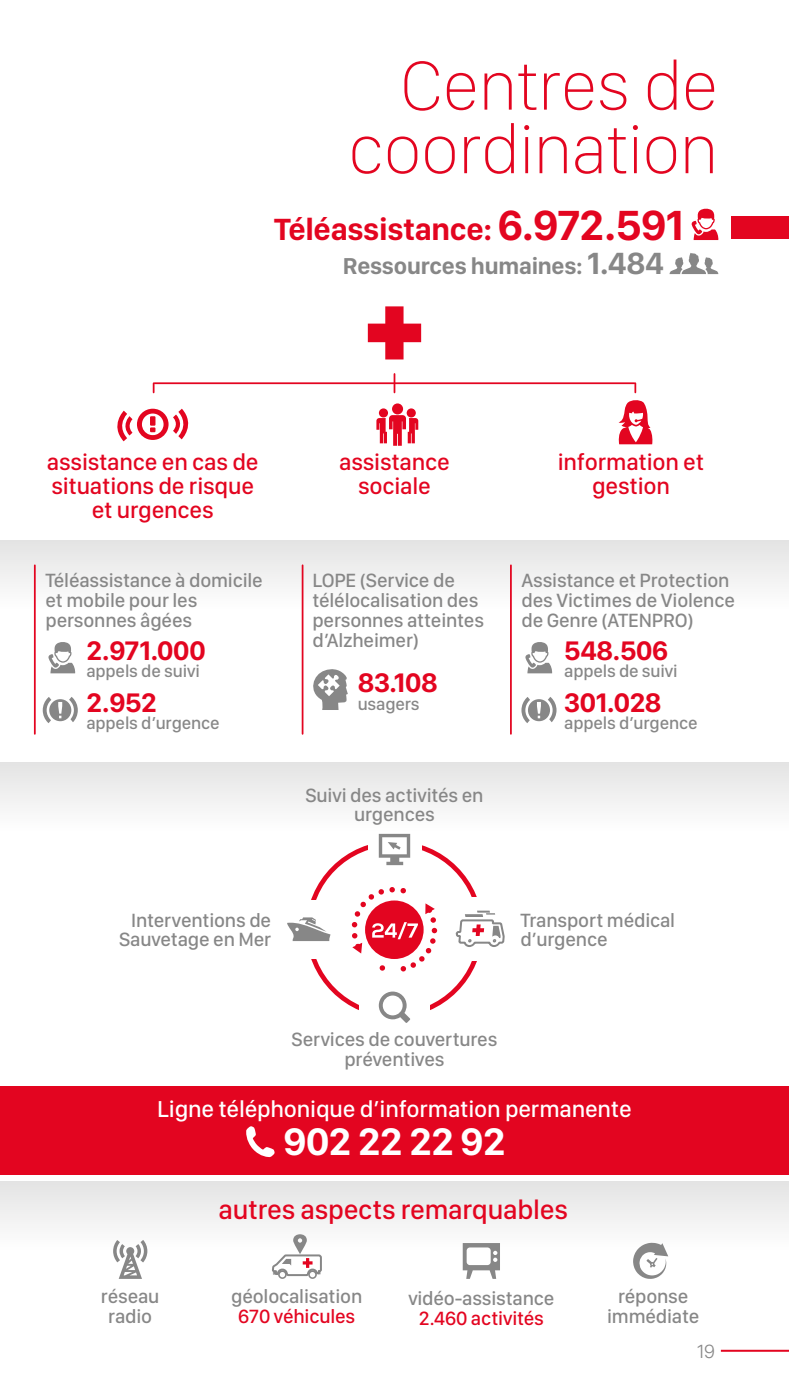
<style>
.page{position:relative;width:789px;height:1378px;background:#fff}
.page>*{position:absolute;margin:0;border:0;box-sizing:border-box;transform-origin:0 0}
.t1{font:100 71.4px/63.6px "SF Compact Display";letter-spacing:-.01em;color:#e30520;text-align:right}
.t2{font:700 39.8px "SF Compact Display";letter-spacing:-.01em;color:#fff}
.t3{font:700 31.8px "SF Compact Display";letter-spacing:-.01em;color:#e30520}
.t4{font:700 27.8px "SF Compact Display";letter-spacing:-.01em;color:#e30520}
.t5{font:500 27.8px "SF Compact Display";letter-spacing:-.01em;color:#e30520}
.t6{font:500 23.8px/23.8px "SF Compact Display";letter-spacing:-.01em;color:#e30520;text-align:center}
.t7{font:500 23.8px "SF Compact Display";letter-spacing:-.01em;color:#fff}
.t8{font:700 23.8px "SF Compact Display";letter-spacing:-.01em;color:#878787}
.t9{font:500 19.8px/19.8px "SF Compact Display";letter-spacing:-.01em;color:#878787;text-align:center}
.t10{font:500 19.8px "SF Compact Display";letter-spacing:-.01em;color:#e30520}
.t11{font:300 19.8px "SF Compact Display";color:#878787}
.t12{font:500 17.8px "SF Compact Display";letter-spacing:-.01em;color:#878787}
.s1{font-size:43.6px}
.s2{font-size:31.8px}
</style>
<div class="page">
<svg style="left:691px;top:208px;width:27px;height:32px"></svg>
<div style="left:730px;top:216px;width:58px;height:22px;background:#e30520"></div>
<div style="left:0;top:1181px;width:788px;height:69px;background:linear-gradient(to right,#f0f0f0,#f1f0f0)"></div>
<div style="left:0;top:540px;width:788px;height:70px;background:linear-gradient(to right,#f1f1f1,#f1f1f1)"></div>
<div style="left:0;top:762px;width:788px;height:69px;background:linear-gradient(to right,#f1f1f1,#f1f1f1)"></div>
<svg style="left:618px;top:400px;width:34px;height:44px"></svg>
<svg style="left:393px;top:374px;width:2px;height:18px"></svg>
<hr style="left:154px;top:382px;width:480px;height:2px;background:#e30520">
<svg style="left:367px;top:306px;width:54px;height:53px"></svg>
<svg style="left:113px;top:1240px;width:34px;height:39px"></svg>
<svg style="left:270px;top:1234px;width:53px;height:45px"></svg>
<svg style="left:632px;top:1242px;width:35px;height:37px"></svg>
<svg style="left:669px;top:253px;width:48px;height:21px"></svg>
<div style="left:0;top:1086px;width:788px;height:89px;background:#e30520"></div>
<svg style="left:246px;top:1126px;width:29px;height:31px"></svg>
<svg style="left:462px;top:1243px;width:37px;height:36px"></svg>
<div style="left:306px;top:841px;width:176px;height:176px;background:#e30520;border-radius:50%"></div>
<div style="left:310px;top:845px;width:168px;height:168px;background:#fff;border-radius:50%"></div>
<svg style="left:351px;top:887px;width:86px;height:84px"></svg>
<div style="left:457px;top:898px;width:81px;height:63px;background:#fff"></div>
<div style="left:367px;top:838px;width:54px;height:34px;background:#fff"></div>
<div style="left:259px;top:900px;width:71px;height:58px;background:#fff"></div>
<div style="left:359px;top:982px;width:70px;height:58px;background:#fff"></div>
<svg style="left:287px;top:917px;width:43px;height:24px"></svg>
<svg style="left:455px;top:910px;width:50px;height:37px"></svg>
<svg style="left:378px;top:834px;width:32px;height:31px"></svg>
<svg style="left:117px;top:409px;width:72px;height:32px"></svg>
<svg style="left:376px;top:403px;width:42px;height:43px"></svg>
<hr style="left:34px;top:565px;width:2px;height:169px;background:#e30520">
<hr style="left:301px;top:565px;width:2px;height:169px;background:#e30520">
<hr style="left:509px;top:565px;width:2px;height:169px;background:#e30520">
<svg style="left:313px;top:669px;width:35px;height:41px"></svg>
<svg style="left:525px;top:642px;width:27px;height:31px"></svg>
<svg style="left:48px;top:642px;width:27px;height:31px"></svg>
<svg style="left:521px;top:697px;width:35px;height:26px"></svg>
<svg style="left:43px;top:697px;width:35px;height:26px"></svg>
<svg style="left:378px;top:991px;width:32px;height:32px"></svg>
<hr style="left:720px;top:1349px;width:68px;height:2px;background:#e30520">
<h1 class="t1" style="left:348px;top:60px;width:371px">Centres de coordination</h1>
<h3 class="t3" style="left:274px;top:210px;width:411px">Téléassistance: <span class="s1">6.972.591</span></h3>
<p class="t8" style="left:342px;top:251px;width:322px">Ressources humaines: <span class="s2">1.484</span></p>
<p class="t6" style="left:47px;top:452px;width:213px">assistance en cas de situations de risque et urgences</p>
<p class="t6" style="left:339px;top:452px;width:112px">assistance sociale</p>
<p class="t6" style="left:557px;top:452px;width:148px">information et gestion</p>
<p class="t9" style="left:46px;top:572px;width:219px;text-align:left">Téléassistance à domicile et mobile pour les personnes âgées</p>
<h3 class="t4" style="left:86px;top:633px;width:121px">2.971.000</h3>
<p class="t12" style="left:86px;top:660px;width:115px">appels de suivi</p>
<h3 class="t4" style="left:86px;top:685px;width:72px">2.952</h3>
<p class="t9" style="left:312px;top:572px;width:173px;text-align:left">LOPE (Service de télélocalisation des personnes atteintes d’Alzheimer)</p>
<h3 class="t4" style="left:357px;top:665px;width:82px">83.108</h3>
<p class="t12" style="left:357px;top:693px;width:63px">usagers</p>
<p class="t9" style="left:521px;top:572px;width:215px;text-align:left">Assistance et Protection des Victimes de Violence de Genre (ATENPRO)</p>
<p class="t12" style="left:564px;top:660px;width:115px">appels de suivi</p>
<h3 class="t4" style="left:564px;top:633px;width:105px">548.506</h3>
<h3 class="t4" style="left:564px;top:685px;width:99px">301.028</h3>
<p class="t12" style="left:86px;top:712px;width:135px">appels d’urgence</p>
<p class="t12" style="left:564px;top:712px;width:135px">appels d’urgence</p>
<p class="t9" style="left:305px;top:786px;width:179px">Suivi des activités en urgences</p>
<p class="t9" style="left:119px;top:911px;width:154px;text-align:right">Interventions de<br>Sauvetage en Mer</p>
<p class="t9" style="left:520px;top:911px;width:156px;text-align:left">Transport médical d’urgence</p>
<p class="t9" style="left:291px;top:1031px;width:207px">Services de couvertures préventives</p>
<p class="t7" style="left:157px;top:1094px;width:475px">Ligne téléphonique d’information permanente</p>
<h2 class="t2" style="left:283px;top:1116px;width:223px">902 22 22 92</h2>
<h3 class="t5" style="left:218px;top:1192px;width:351px">autres aspects remarquables</h3>
<p class="t9" style="left:101px;top:1288px;width:60px">réseau radio</p>
<p class="t9" style="left:231px;top:1288px;width:132px">géolocalisation</p>
<p class="t10" style="left:238px;top:1304px;width:119px">670 véhicules</p>
<p class="t9" style="left:408px;top:1290px;width:147px">vidéo-assistance</p>
<p class="t10" style="left:418px;top:1306px;width:127px">2.460 activités</p>
<p class="t9" style="left:606px;top:1288px;width:94px">réponse immédiate</p>
<p class="t11" style="left:696px;top:1339px;width:20px">19</p>
</div>
